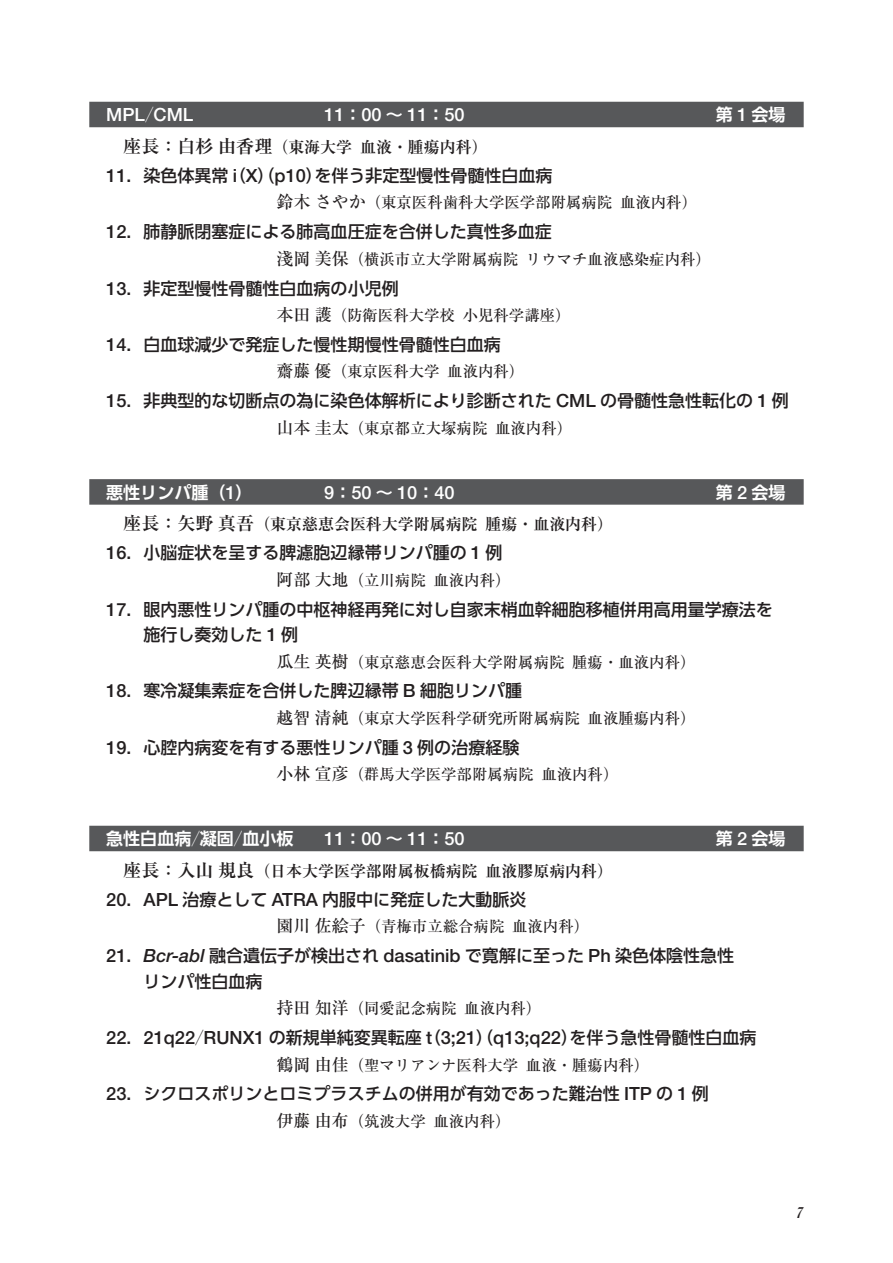
<style>
.page{position:relative;width:893px;height:1263px;background:#fff}
.page>*{position:absolute;margin:0;border:0;box-sizing:border-box;transform-origin:0 0}
.t1{font:500 18.15px "Helvetica Neue LT Std";color:#fff}
.t2{font:500 16.95px/25.5px "UD Shin Go Pr 6";color:#231f20}
.t3{font:700 16.95px "UD Shin Go Pr 6 De";color:#fff}
.t4{font:700 15.9px "Ryumin Pr 6";color:#231f20}
.t5{font:500 15.45px "Ryumin Pr 6";color:#231f20}
.t6{font:italic 14.85px "Caslon 3 LT Std";color:#231f20}
.s1{font-family:"Koz Go Pro";font-weight:800;font-size:16.95px}
.s2{font-family:"UD Shin Go Pr 6 De";font-weight:700;font-size:16.95px}
.s3{font-family:"Helvetica Neue LT Std";font-weight:500;font-size:18.15px}
.s4{font-size:18px}
.s5{font-family:"Helvetica Neue LT Std";font-size:18.15px}
.s6{font-size:16.95px}
.s7{font-family:"Koz Go Pro";font-weight:800}
.s8{font-family:"Helvetica Neue LT Std";font-style:italic;font-size:18.15px}
</style>
<div class="page">
<div style="left:89px;top:102px;width:715px;height:25px;background:#57585a"></div>
<div style="left:89px;top:479px;width:715px;height:26px;background:#57585a"></div>
<div style="left:89px;top:826px;width:715px;height:25px;background:#57585a"></div>
<p class="t1" style="left:106px;top:104px;width:89px">MPL<span class="s1">／</span>CML</p>
<p class="t1" style="left:324px;top:104px;width:142px">11<span class="s2">：</span>00 <span class="s2">～</span> 11<span class="s2">：</span>50</p>
<p class="t3" style="left:716px;top:101px;width:71px">第<span class="s3">1</span>会場</p>
<p class="t4" style="left:123px;top:134px;width:366px"><span class="s4">座長：白杉 由香理</span>（東海大学 血液・腫瘍内科）</p>
<p class="t2" style="left:106px;top:162px;width:448px"><span class="s5">11</span>．染色体異常（<span class="s5">i X</span>）（<span class="s5">p10</span>）を伴う非定型慢性骨髄性白血病</p>
<p class="t5" style="left:276px;top:191px;width:422px"><span class="s6">鈴木 さやか</span>（東京医科歯科大学医学部附属病院 血液内科）</p>
<p class="t2" style="left:106px;top:219px;width:447px"><span class="s5">12</span>．肺静脈閉塞症による肺高血圧症を合併した真性多血症</p>
<p class="t5" style="left:276px;top:247px;width:436px"><span class="s6">淺岡 美保</span>（横浜市立大学附属病院 リウマチ血液感染症内科）</p>
<p class="t2" style="left:106px;top:275px;width:294px"><span class="s5">13</span>．非定型慢性骨髄性白血病の小児例</p>
<p class="t5" style="left:276px;top:303px;width:296px"><span class="s6">本田 護</span>（防衛医科大学校 小児科学講座）</p>
<p class="t2" style="left:106px;top:331px;width:396px"><span class="s5">14</span>．白血球減少で発症した慢性期慢性骨髄性白血病</p>
<p class="t5" style="left:276px;top:360px;width:249px"><span class="s6">齋藤 優</span>（東京医科大学 血液内科）</p>
<p class="t2" style="left:106px;top:388px;width:684px"><span class="s5">15</span>．非典型的な切断点の為に染色体解析により診断された <span class="s5">CML</span> の骨髄性急性転化の <span class="s5">1</span> 例</p>
<p class="t5" style="left:276px;top:416px;width:297px"><span class="s6">山本 圭太</span>（東京都立大塚病院 血液内科）</p>
<p class="t3" style="left:106px;top:478px;width:148px">悪性リンパ腫（<span class="s3">1</span>）</p>
<p class="t1" style="left:324px;top:481px;width:132px">9<span class="s2">：</span>50 <span class="s2">～</span> 10<span class="s2">：</span>40</p>
<p class="t3" style="left:716px;top:478px;width:71px">第<span class="s3">2</span>会場</p>
<p class="t4" style="left:123px;top:511px;width:491px"><span class="s4">座長：矢野 真吾</span>（東京慈恵会医科大学附属病院 腫瘍・血液内科）</p>
<p class="t2" style="left:106px;top:540px;width:398px"><span class="s5">16</span>．小脳症状を呈する脾濾胞辺縁帯リンパ腫の <span class="s5">1</span> 例</p>
<p class="t5" style="left:276px;top:568px;width:236px"><span class="s6">阿部 大地</span>（立川病院 血液内科）</p>
<p class="t2" style="left:144px;top:596px;width:631px;text-indent:-37px"><span class="s5">17</span>．眼内悪性リンパ腫の中枢神経再発に対し自家末梢血幹細胞移植併用高用量学療法を施行し奏効した <span class="s5">1</span> 例</p>
<p class="t5" style="left:276px;top:650px;width:421px"><span class="s6">瓜生 英樹</span>（東京慈恵会医科大学附属病院 腫瘍・血液内科）</p>
<p class="t2" style="left:106px;top:678px;width:417px"><span class="s5">18</span>．寒冷凝集素症を合併した脾辺縁帯 <span class="s5">B</span> 細胞リンパ腫</p>
<p class="t5" style="left:276px;top:706px;width:421px"><span class="s6">越智 清純</span>（東京大学医科学研究所附属病院 血液腫瘍内科）</p>
<p class="t2" style="left:106px;top:734px;width:415px"><span class="s5">19</span>．心腔内病変を有する悪性リンパ腫 <span class="s5">3</span> 例の治療経験</p>
<p class="t5" style="left:276px;top:762px;width:344px"><span class="s6">小林 宣彦</span>（群馬大学医学部附属病院 血液内科）</p>
<p class="t3" style="left:106px;top:825px;width:189px">急性白血病<span class="s7">／</span>凝固<span class="s7">／</span>血小板</p>
<p class="t1" style="left:324px;top:828px;width:142px">11<span class="s2">：</span>00 <span class="s2">～</span> 11<span class="s2">：</span>50</p>
<p class="t3" style="left:716px;top:825px;width:71px">第<span class="s3">2</span>会場</p>
<p class="t4" style="left:123px;top:858px;width:491px"><span class="s4">座長：入山 規良</span>（日本大学医学部附属板橋病院 血液膠原病内科）</p>
<p class="t2" style="left:106px;top:886px;width:422px"><span class="s5">20</span>．<span class="s5">APL</span> 治療として <span class="s5">ATRA</span> 内服中に発症した大動脈炎</p>
<p class="t5" style="left:276px;top:914px;width:314px"><span class="s6">園川 佐絵子</span>（青梅市立総合病院 血液内科）</p>
<p class="t2" style="left:144px;top:942px;width:592px;text-indent:-37px"><span class="s5">21</span>．<span class="s8">Bcr-abl</span> 融合遺伝子が検出され <span class="s5">dasatinib</span> で寛解に至った <span class="s5">Ph</span> 染色体陰性急性リンパ性白血病</p>
<p class="t5" style="left:276px;top:996px;width:266px"><span class="s6">持田 知洋</span>（同愛記念病院 血液内科）</p>
<p class="t2" style="left:106px;top:1024px;width:652px"><span class="s5">22</span>．<span class="s5">21q22</span><span class="s7">／</span><span class="s5">RUNX1</span> の新規単純変異転座（<span class="s5">t 3;21</span>）（<span class="s5">q13;q22</span>）を伴う急性骨髄性白血病</p>
<p class="t5" style="left:276px;top:1053px;width:374px"><span class="s6">鶴岡 由佳</span>（聖マリアンナ医科大学 血液・腫瘍内科）</p>
<p class="t2" style="left:106px;top:1081px;width:604px"><span class="s5">23</span>．シクロスポリンとロミプラスチムの併用が有効であった難治性 <span class="s5">ITP</span> の <span class="s5">1</span> 例</p>
<p class="t5" style="left:276px;top:1109px;width:236px"><span class="s6">伊藤 由布</span>（筑波大学 血液内科）</p>
<p class="t6" style="left:796px;top:1204px;width:9px">7</p>
</div>
